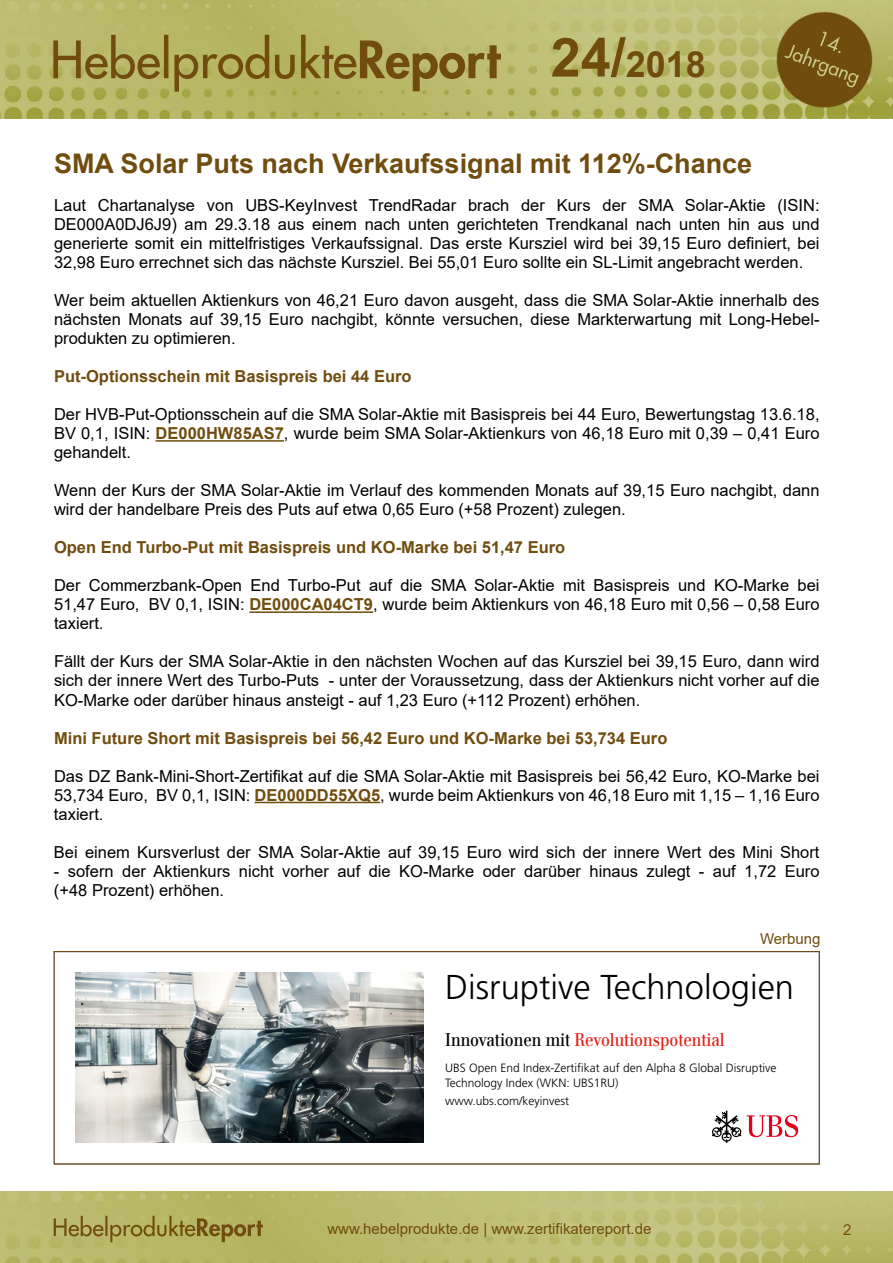
<style>
.page{position:relative;width:893px;height:1263px;background:#fff}
.page>*{position:absolute;margin:0;border:0;box-sizing:border-box;transform-origin:0 0}
.t1{font:700 36px "Arial";color:#704d0f}
.t2{font:300 34.5px "Frutiger LT Std";color:#000}
.t3{font:700 27px "Arial";color:#704d0f}
.t4{font:18px "UBS Headline";color:#e32119}
.t5{font:16.5px/19px "Arial";color:#000;text-align:justify}
.t6{font:700 16.5px "Arial";color:#704d0f}
.t7{font:15px "Arial";color:#704d0f}
.t8{font:300 12px/14.4px "Frutiger LT Std";color:#000}
.s1{font-size:54px}
.s2{font-weight:700;color:#704d0f}
.s3{color:#000}
</style>
<div class="page">
<img style="left:0;top:1192px;width:893px;height:71px">
<img style="left:0;top:0;width:893px;height:119px">
<hr style="left:156px;top:440px;width:128px;height:2px;background:#704d0f">
<hr style="left:249px;top:611px;width:124px;height:2px;background:#704d0f">
<hr style="left:255px;top:802px;width:125px;height:1px;background:#704d0f">
<img style="left:75px;top:973px;width:349px;height:170px">
<svg style="left:712px;top:1110px;width:86px;height:33px"></svg>
<div style="left:54px;top:951px;width:766px;height:213px;border:1px solid #704d0f"></div>
<h1 class="t1" style="left:551px;top:39px;width:157px"><span class="s1">24/</span>2018</h1>
<h3 class="t3" style="left:54px;top:144px;width:700px">SMA Solar Puts nach Verkaufssignal mit 112%-Chance</h3>
<p class="t5" style="left:54px;top:195px;width:767px">Laut Chartanalyse von UBS-KeyInvest TrendRadar brach der Kurs der SMA Solar-Aktie (ISIN:<br>DE000A0DJ6J9) am 29.3.18 aus einem nach unten gerichteten Trendkanal nach unten hin aus und generierte somit ein mittelfristiges Verkaufssignal. Das erste Kursziel wird bei 39,15 Euro definiert, bei 32,98 Euro errechnet sich das nächste Kursziel. Bei 55,01 Euro sollte ein SL-Limit angebracht werden.</p>
<p class="t5" style="left:54px;top:290px;width:767px">Wer beim aktuellen Aktienkurs von 46,21 Euro davon ausgeht, dass die SMA Solar-Aktie innerhalb des nächsten Monats auf 39,15 Euro nachgibt, könnte versuchen, diese Markterwartung mit Long-Hebel&shy;produkten zu optimieren.</p>
<p class="t6" style="left:54px;top:365px;width:359px">Put-Optionsschein mit Basispreis bei 44 Euro</p>
<p class="t5" style="left:54px;top:405px;width:767px">Der HVB-Put-Optionsschein auf die SMA Solar-Aktie mit Basispreis bei 44 Euro, Bewertungstag 13.6.18, BV 0,1, ISIN: <span class="s2">DE000HW85AS7</span>, wurde beim SMA Solar-Aktienkurs von 46,18 Euro mit 0,39 – 0,41 Euro gehandelt.</p>
<p class="t5" style="left:54px;top:481px;width:767px">Wenn der Kurs der SMA Solar-Aktie im Verlauf des kommenden Monats auf 39,15 Euro nachgibt, dann wird der handelbare Preis des Puts auf etwa 0,65 Euro (+58 Prozent) zulegen.</p>
<p class="t6" style="left:54px;top:536px;width:513px">Open End Turbo-Put mit Basispreis und KO-Marke bei 51,47 Euro</p>
<p class="t5" style="left:54px;top:576px;width:767px">Der Commerzbank-Open End Turbo-Put auf die SMA Solar-Aktie mit Basispreis und KO-Marke bei 51,47 Euro, BV 0,1, ISIN: <span class="s2">DE000CA04CT9</span>, wurde beim Aktienkurs von 46,18 Euro mit 0,56 – 0,58 Euro taxiert.</p>
<p class="t5" style="left:54px;top:652px;width:767px">Fällt der Kurs der SMA Solar-Aktie in den nächsten Wochen auf das Kursziel bei 39,15 Euro, dann wird sich der innere Wert des Turbo-Puts - unter der Voraussetzung, dass der Aktienkurs nicht vorher auf die KO-Marke oder darüber hinaus ansteigt - auf 1,23 Euro (+112 Prozent) erhöhen.</p>
<p class="t6" style="left:54px;top:726px;width:615px">Mini Future Short mit Basispreis bei 56,42 Euro und KO-Marke bei 53,734 Euro</p>
<p class="t5" style="left:54px;top:766px;width:767px">Das DZ Bank-Mini-Short-Zertifikat auf die SMA Solar-Aktie mit Basispreis bei 56,42 Euro, KO-Marke bei 53,734 Euro, BV 0,1, ISIN: <span class="s2">DE000DD55XQ5</span>, wurde beim Aktienkurs von 46,18 Euro mit 1,15 – 1,16 Euro taxiert.</p>
<p class="t5" style="left:54px;top:842px;width:767px">Bei einem Kursverlust der SMA Solar-Aktie auf 39,15 Euro wird sich der innere Wert des Mini Short</p>
<p class="t5" style="left:54px;top:861px;width:767px">- sofern der Aktienkurs nicht vorher auf die KO-Marke oder darüber hinaus zulegt - auf 1,72 Euro (+48 Prozent) erhöhen.</p>
<p class="t7" style="left:760px;top:929px;width:62px">Werbung</p>
<h2 class="t2" style="left:445px;top:967px;width:350px">Disruptive Technologien</h2>
<p class="t4" style="left:445px;top:1029px;width:281px"><span class="s3">Innovationen mit</span> Revolutionspotential</p>
<p class="t8" style="left:445px;top:1061px;width:333px">UBS Open End Index-Zertifikat auf den Alpha 8 Global Disruptive<br>Technology Index (WKN: UBS1RU)</p>
<p class="t8" style="left:445px;top:1093px;width:126px">www.ubs.com/keyinvest</p>
<p class="t7" style="left:327px;top:1218px;width:326px">www.hebelprodukte.de | www.zertifikatereport.de</p>
<p class="t7" style="left:843px;top:1219px;width:10px">2</p>
</div>
